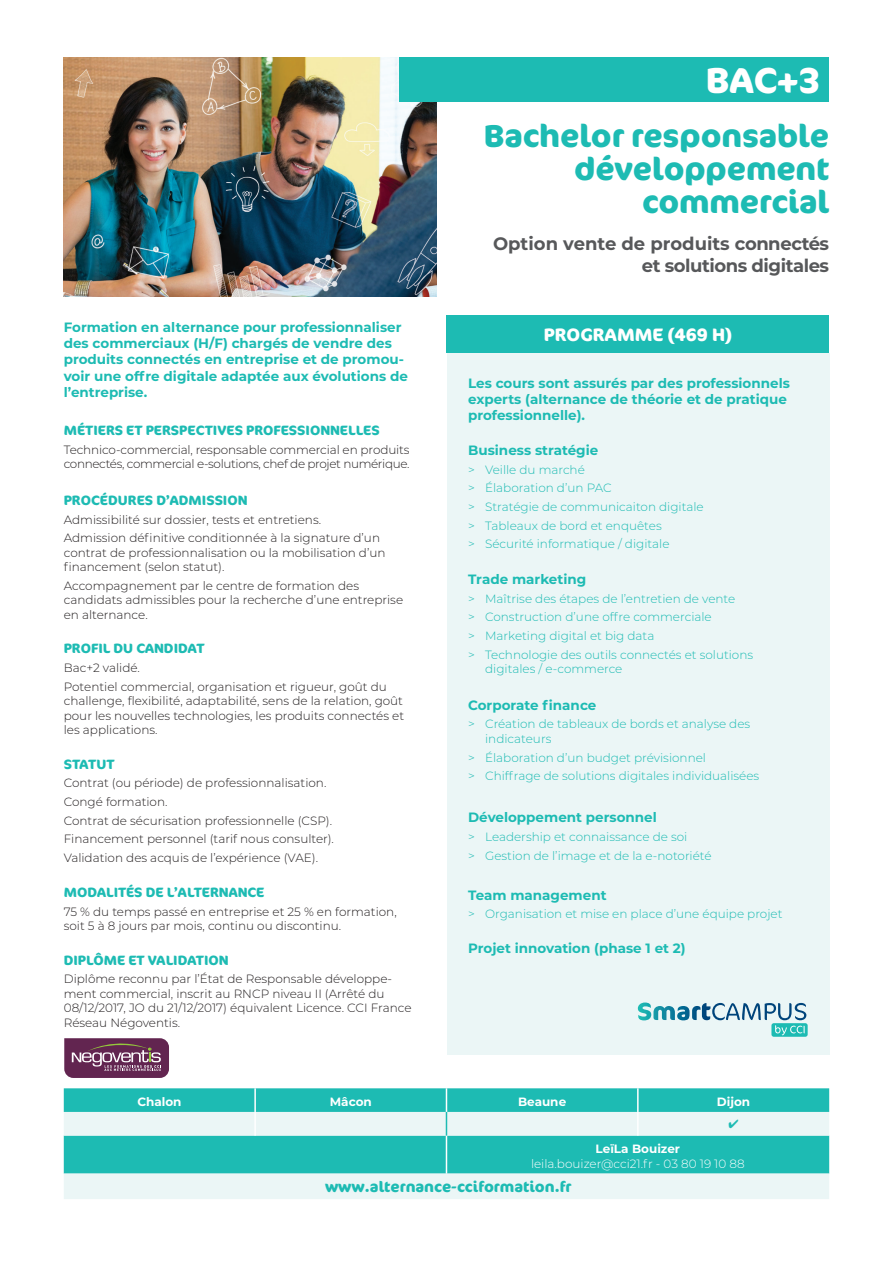
<style>
.page{position:relative;width:893px;height:1263px;background:#fff}
.page>*{position:absolute;margin:0;border:0;box-sizing:border-box;transform-origin:0 0}
.t1{font:700 36px "Cocon";color:#fff}
.t2{font:700 31.5px/33px "Cocon";letter-spacing:-.005em;color:#1dbbb3;text-align:right}
.t3{font:700 18px/21.6px "Montserrat";letter-spacing:-.025em;color:#57585a;text-align:right}
.t4{font:700 18px "Cocon";color:#fff}
.t5{font:700 15px "Cocon";color:#1dbbb3}
.t6{font:700 13.5px/16.2px "Montserrat";color:#1dbbb3}
.t7{font:700 13.5px "Cocon";color:#1dbbb3}
.t8{font:300 12px/14.4px "Montserrat";color:#231f20}
.t9{font:300 12px/14.4px "Montserrat";color:#1dbbb3}
.t10{font:300 12px/14.4px "Montserrat";letter-spacing:-.025em;color:#231f20}
.t11{font:700 12px "Montserrat";color:#fff}
.t12{font:300 12px "Montserrat";color:#fff}
</style>
<div class="page">
<img style="left:64px;top:57px;width:373px;height:240px">
<div style="left:400px;top:57px;width:429px;height:45px;background:#1dbbb3"></div>
<div style="left:446px;top:316px;width:383px;height:37px;background:#1dbbb3"></div>
<div style="left:447px;top:353px;width:382px;height:702px;background:#ebf6f6"></div>
<div style="left:771px;top:1023px;width:37px;height:14px;background:#1dbbb3;border-radius:2px"></div>
<svg style="left:638px;top:1002px;width:168px;height:33px"></svg>
<svg style="left:64px;top:1038px;width:105px;height:40px;background:#794768"></svg>
<svg style="left:64px;top:1088px;width:765px;height:24px;background:#21bcb4"></svg>
<svg style="left:64px;top:1112px;width:765px;height:87px;background:#92dcd9"></svg>
<hr style="left:254px;top:1088px;width:2px;height:24px;background:#fff">
<hr style="left:254px;top:1112px;width:2px;height:23px;background:#fff">
<hr style="left:637px;top:1088px;width:2px;height:24px;background:#fff">
<hr style="left:637px;top:1112px;width:2px;height:23px;background:#fff">
<hr style="left:446px;top:1135px;width:1px;height:38px;background:#fff">
<svg style="left:446px;top:1088px;width:1px;height:47px"></svg>
<svg style="left:729px;top:1120px;width:9px;height:8px"></svg>
<h1 class="t1" style="left:706px;top:58px;width:116px">BAC+3</h1>
<p class="t2" style="left:484px;top:120px;width:347px">Bachelor responsable développement commercial</p>
<p class="t6" style="left:64px;top:318px;width:346px">Formation en alternance pour professionnaliser des commerciaux (H/F) chargés de vendre des produits connectés en entreprise et de promou&shy;voir une offre digitale adaptée aux évolutions de l’entreprise.</p>
<p class="t7" style="left:64px;top:422px;width:317px">MÉTIERS ET PERSPECTIVES PROFESSIONNELLES</p>
<p class="t10" style="left:64px;top:442px;width:347px">Technico-commercial, responsable commercial en produits connectés, commercial e-solutions, chef de projet numérique.</p>
<p class="t7" style="left:64px;top:492px;width:185px">PROCÉDURES D’ADMISSION</p>
<p class="t8" style="left:64px;top:512px;width:259px">Admissibilité sur dossier, tests et entretiens.</p>
<p class="t8" style="left:64px;top:530px;width:323px">Admission définitive conditionnée à la signature d’un contrat de professionnalisation ou la mobilisation d’un financement (selon statut).</p>
<p class="t8" style="left:64px;top:578px;width:341px">Accompagnement par le centre de formation des candidats admissibles pour la recherche d’une entreprise en alternance.</p>
<p class="t7" style="left:64px;top:641px;width:142px">PROFIL DU CANDIDAT</p>
<p class="t8" style="left:64px;top:660px;width:78px">Bac+2 validé.</p>
<p class="t8" style="left:64px;top:679px;width:342px">Potentiel commercial, organisation et rigueur, goût du challenge, flexibilité, adaptabilité, sens de la relation, goût pour les nouvelles technologies, les produits connectés et les applications.</p>
<p class="t7" style="left:64px;top:756px;width:52px">STATUT</p>
<p class="t8" style="left:64px;top:775px;width:264px">Contrat (ou période) de professionnalisation.</p>
<p class="t8" style="left:64px;top:794px;width:105px">Congé formation.</p>
<p class="t8" style="left:64px;top:813px;width:270px">Contrat de sécurisation professionnelle (CSP).</p>
<p class="t8" style="left:64px;top:831px;width:272px">Financement personnel (tarif nous consulter).</p>
<p class="t8" style="left:64px;top:850px;width:256px">Validation des acquis de l’expérience (VAE).</p>
<p class="t7" style="left:64px;top:884px;width:202px">MODALITÉS DE L’ALTERNANCE</p>
<p class="t8" style="left:64px;top:904px;width:334px">75 % du temps passé en entreprise et 25 % en formation, soit 5 à 8 jours par mois, continu ou discontinu.</p>
<p class="t7" style="left:64px;top:952px;width:166px">DIPLÔME ET VALIDATION</p>
<p class="t8" style="left:64px;top:972px;width:349px">Diplôme reconnu par l’État de Responsable développe&shy;ment commercial, inscrit au RNCP niveau II (Arrêté du 08/12/2017, JO du 21/12/2017) équivalent Licence. CCI France Réseau Négoventis.</p>
<p class="t3" style="left:493px;top:232px;width:338px">Option vente de produits connectés et solutions digitales</p>
<p class="t4" style="left:544px;top:323px;width:190px">PROGRAMME (469 H)</p>
<p class="t6" style="left:468px;top:374px;width:323px">Les cours sont assurés par des professionnels experts (alternance de théorie et de pratique professionnelle).</p>
<p class="t6" style="left:468px;top:441px;width:132px">Business stratégie</p>
<p class="t9" style="left:468px;top:462px;width:118px">&gt; Veille du marché</p>
<p class="t9" style="left:468px;top:480px;width:145px">&gt; Élaboration d’un PAC</p>
<p class="t9" style="left:468px;top:499px;width:237px">&gt; Stratégie de communicaiton digitale</p>
<p class="t9" style="left:468px;top:518px;width:195px">&gt; Tableaux de bord et enquêtes</p>
<p class="t9" style="left:468px;top:536px;width:203px">&gt; Sécurité informatique / digitale</p>
<p class="t6" style="left:468px;top:570px;width:120px">Trade marketing</p>
<p class="t9" style="left:468px;top:591px;width:269px">&gt; Maîtrise des étapes de l’entretien de vente</p>
<p class="t9" style="left:468px;top:610px;width:245px">&gt; Construction d’une offre commerciale</p>
<p class="t9" style="left:468px;top:628px;width:188px">&gt; Marketing digital et big data</p>
<p class="t9" style="left:485px;top:647px;width:270px;text-indent:-17px">&gt; Technologie des outils connectés et solutions digitales / e-commerce</p>
<p class="t6" style="left:468px;top:696px;width:130px">Corporate finance</p>
<p class="t9" style="left:485px;top:717px;width:267px;text-indent:-17px">&gt; Création de tableaux de bords et analyse des indicateurs</p>
<p class="t9" style="left:468px;top:750px;width:239px">&gt; Élaboration d’un budget prévisionnel</p>
<p class="t9" style="left:468px;top:768px;width:293px">&gt; Chiffrage de solutions digitales individualisées</p>
<p class="t6" style="left:468px;top:809px;width:190px">Développement personnel</p>
<p class="t9" style="left:468px;top:829px;width:221px">&gt; Leadership et connaissance de soi</p>
<p class="t9" style="left:468px;top:848px;width:245px">&gt; Gestion de l’image et de la e-notoriété</p>
<p class="t6" style="left:468px;top:886px;width:140px">Team management</p>
<p class="t9" style="left:468px;top:907px;width:316px">&gt; Organisation et mise en place d’une équipe projet</p>
<p class="t6" style="left:468px;top:940px;width:219px">Projet innovation (phase 1 et 2)</p>
<p class="t11" style="left:137px;top:1093px;width:46px">Chalon</p>
<p class="t11" style="left:330px;top:1093px;width:44px">Mâcon</p>
<p class="t11" style="left:518px;top:1093px;width:50px">Beaune</p>
<p class="t11" style="left:717px;top:1093px;width:35px">Dijon</p>
<p class="t11" style="left:596px;top:1140px;width:86px">LeïLa Bouizer</p>
<p class="t12" style="left:531px;top:1155px;width:215px">leila.bouizer@cci21.fr - 03 80 19 10 88</p>
<p class="t5" style="left:325px;top:1178px;width:248px">www.alternance-cciformation.fr</p>
</div>
